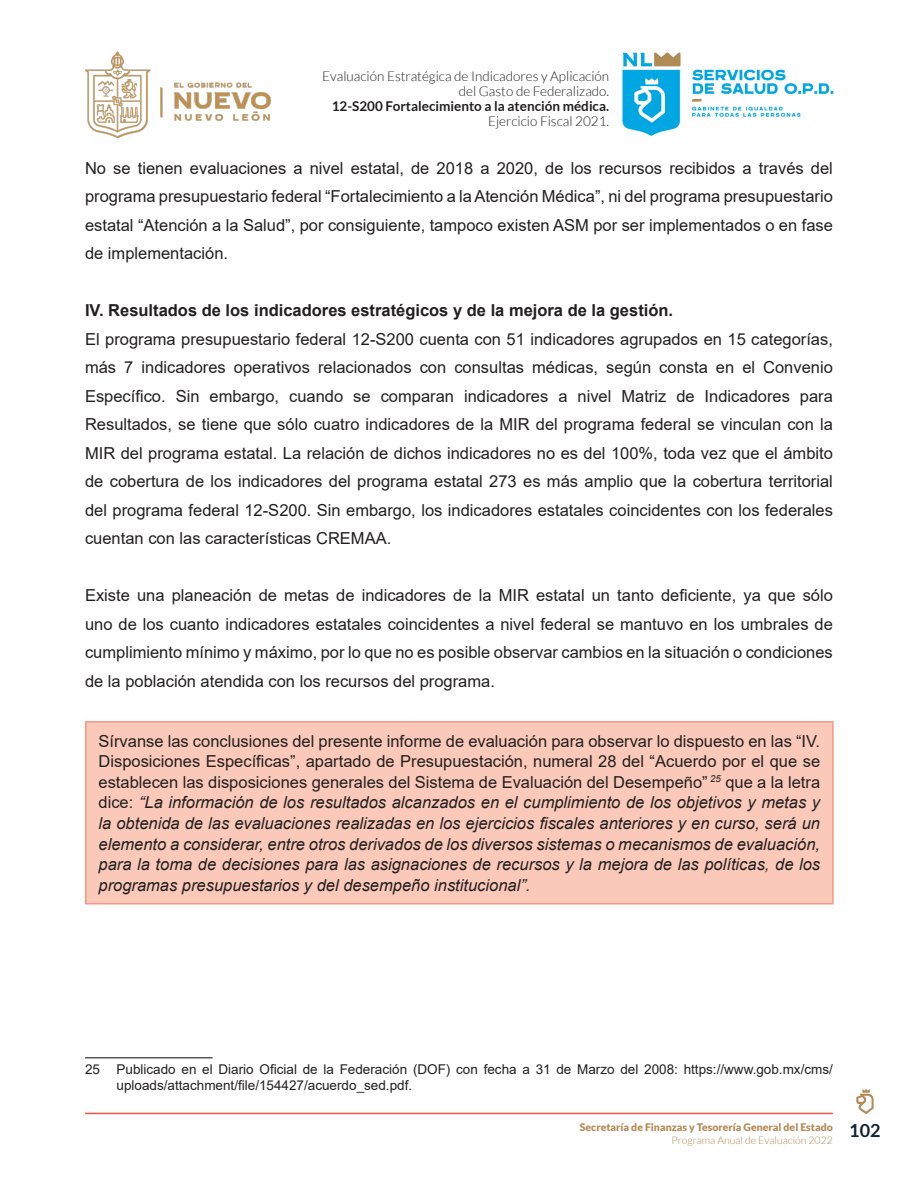
<style>
.page{position:relative;width:918px;height:1188px;background:#fff}
.page>*{position:absolute;margin:0;border:0;box-sizing:border-box;transform-origin:0 0}
.texto{font:16.5px/28.5px "Arial";color:#231f20;text-align:justify}
.t1{font:italic 16.5px/20.7px "Arial";color:#231f20;text-align:justify}
.inciso_bold{font:700 16.5px "Arial";color:#231f20}
.nota_al_pie{font:13.5px/16.2px "Arial";color:#231f20}
.t2{font:300 13.5px/15px "Lato";color:#231f20;text-align:right}
.t3{font:700 13.5px "Lato";color:#231f20}
.t4{font:900 10.5px/13.5px "Lato";color:#b68a57}
.s1{font-style:normal}
.s2{font-weight:300}
</style>
<div class="page">
<hr style="left:85px;top:1113px;width:748px;height:1px;background:#f05349">
<svg style="left:856px;top:1089px;width:18px;height:25px"></svg>
<img style="left:622px;top:52px;width:212px;height:84px">
<img style="left:85px;top:51px;width:185px;height:86px">
<div style="left:86px;top:722px;width:747px;height:182px;background:#fbc9b9"></div>
<hr style="left:85px;top:721px;width:749px;height:2px;background:#f59783">
<hr style="left:85px;top:723px;width:2px;height:180px;background:#f59783">
<hr style="left:832px;top:723px;width:2px;height:180px;background:#f59783">
<hr style="left:85px;top:903px;width:749px;height:1px;background:#f59783">
<hr style="left:85px;top:1057px;width:128px;height:1px;background:#231f20">
<p class="t2" style="left:322px;top:69px;width:288px">Evaluación Estratégica de Indicadores y Aplicación del Gasto de Federalizado.</p>
<p class="t3" style="left:332px;top:99px;width:279px">12-S200 Fortalecimiento a la atención médica.</p>
<p class="t2" style="left:488px;top:114px;width:123px">Ejercicio Fiscal 2021.</p>
<p class="texto" style="left:85px;top:153px;width:749px">No se tienen evaluaciones a nivel estatal, de 2018 a 2020, de los recursos recibidos a través del programa presupuestario federal “Fortalecimiento a la Atención Médica”, ni del programa presupuestario estatal “Atención a la Salud”, por consiguiente, tampoco existen ASM por ser implementados o en fase de implementación.</p>
<p class="inciso_bold" style="left:85px;top:299px;width:590px">IV. Resultados de los indicadores estratégicos y de la mejora de la gestión.</p>
<p class="texto" style="left:85px;top:324px;width:749px">El programa presupuestario federal 12-S200 cuenta con 51 indicadores agrupados en 15 categorías, más 7 indicadores operativos relacionados con consultas médicas, según consta en el Convenio Específico. Sin embargo, cuando se comparan indicadores a nivel Matriz de Indicadores para Resultados, se tiene que sólo cuatro indicadores de la MIR del programa federal se vinculan con la MIR del programa estatal. La relación de dichos indicadores no es del 100%, toda vez que el ámbito de cobertura de los indicadores del programa estatal 273 es más amplio que la cobertura territorial del programa federal 12-S200. Sin embargo, los indicadores estatales coincidentes con los federales cuentan con las características CREMAA.</p>
<p class="texto" style="left:85px;top:581px;width:749px">Existe una planeación de metas de indicadores de la MIR estatal un tanto deficiente, ya que sólo uno de los cuanto indicadores estatales coincidentes a nivel federal se mantuvo en los umbrales de cumplimiento mínimo y máximo, por lo que no es posible observar cambios en la situación o condiciones de la población atendida con los recursos del programa.</p>
<p class="t1" style="left:99px;top:731px;width:723px"><span class="s1">Sírvanse las conclusiones del presente informe de evaluación para observar lo dispuesto en las “IV.<br>Disposiciones Específicas”, apartado de Presupuestación, numeral 28 del “Acuerdo por el que se establecen las disposiciones generales del Sistema de Evaluación del Desempeño”</span> <sup>25</sup> <span class="s1">que a la letra dice:</span> “La información de los resultados alcanzados en el cumplimiento de los objetivos y metas y la obtenida de las evaluaciones realizadas en los ejercicios fiscales anteriores y en curso, será un elemento a considerar, entre otros derivados de los diversos sistemas o mecanismos de evaluación, para la toma de decisiones para las asignaciones de recursos y la mejora de las políticas, de los programas presupuestarios y del desempeño institucional”.</p>
<p class="nota_al_pie" style="left:117px;top:1061px;width:718px;text-indent:-32px">25 Publicado en el Diario Oficial de la Federación (DOF) con fecha a 31 de Marzo del 2008: https://www.gob.mx/cms/ uploads/attachment/file/154427/acuerdo_sed.pdf.</p>
<p class="t4" style="left:671px;top:1120px;width:211px;text-indent:-92px">Secretaría de Finanzas y Tesorería General del Estado<br><span class="s2">Programa Anual de Evaluación 2022</span> <sup>102</sup></p>
</div>
